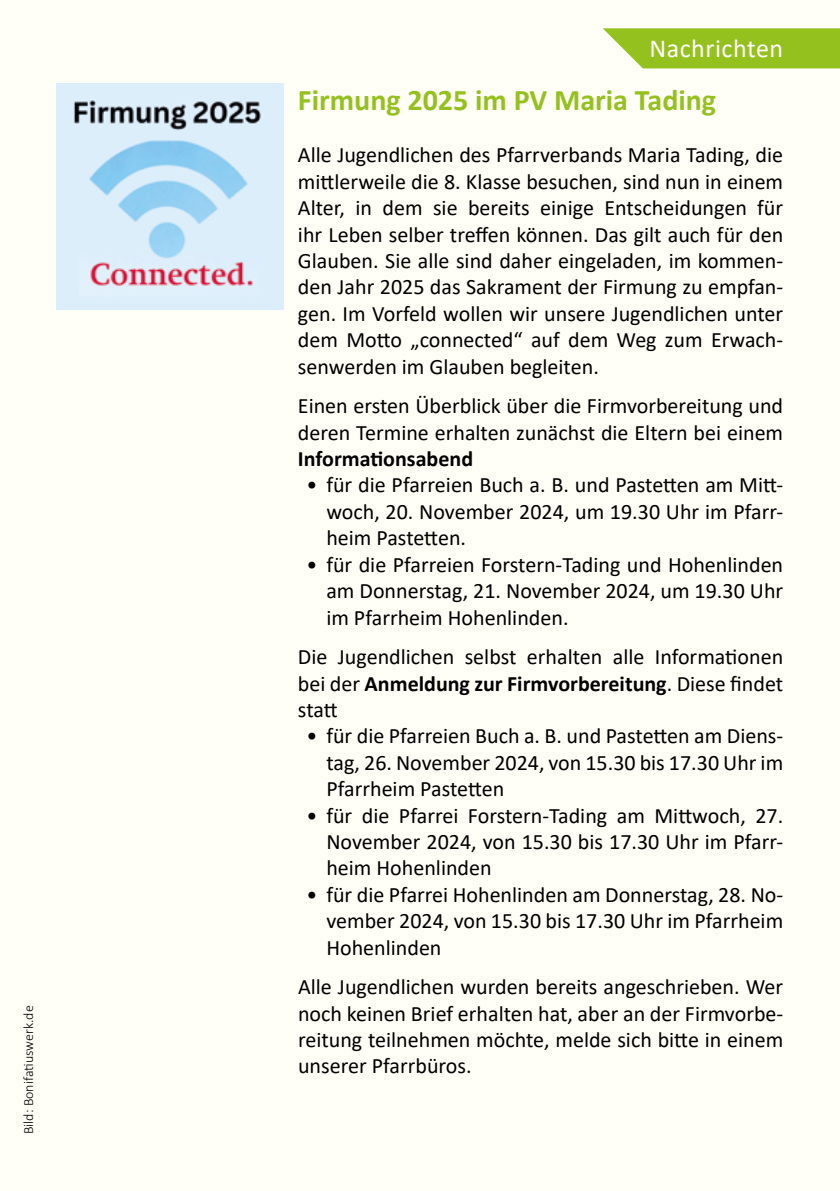
<style>
.page{position:relative;width:840px;height:1191px;background:#fff}
.page>*{position:absolute;margin:0;border:0;box-sizing:border-box;transform-origin:0 0}
.t1{font:700 30px "Calibri";color:#95c11f}
.t2{font:26px "Calibri";letter-spacing:.02em;color:#fff}
.t3{font:22px/26.4px "Calibri";color:#000;text-align:justify}
.t4{font:700 22px "Calibri";color:#000}
.t5{font:300 14px "Calibri";color:#000}
.s1{font-weight:700}
</style>
<div class="page">
<div style="left:0;top:0;width:839px;height:1191px;background:#fffef7"></div>
<svg style="left:603px;top:28px;width:236px;height:40px;background:#9ec633"></svg>
<img style="left:57px;top:83px;width:226px;height:227px">
<p class="t5" style="left:20px;top:1134px;width:130px;rotate:-90deg">Bild: Bonifatiuswerk.de</p>
<p class="t2" style="left:649px;top:30px;width:135px">Nachrichten</p>
<h1 class="t1" style="left:298px;top:78px;width:419px">Firmung 2025 im PV Maria Tading</h1>
<p class="t3" style="left:298px;top:141px;width:486px">Alle Jugendlichen des Pfarrverbands Maria Tading, die mittlerweile die 8. Klasse besuchen, sind nun in einem Alter, in dem sie bereits einige Entscheidungen für ihr Leben selber treffen können. Das gilt auch für den Glauben. Sie alle sind daher eingeladen, im kommen&shy;den Jahr 2025 das Sakrament der Firmung zu empfan&shy;gen. Im Vorfeld wollen wir unsere Jugendlichen unter dem Motto „connected“ auf dem Weg zum Erwach&shy;senwerden im Glauben begleiten.</p>
<p class="t3" style="left:298px;top:392px;width:486px">Einen ersten Überblick über die Firmvorbereitung und deren Termine erhalten zunächst die Eltern bei einem</p>
<p class="t4" style="left:298px;top:443px;width:177px">Informationsabend</p>
<p class="t3" style="left:326px;top:471px;width:458px;text-indent:-20px">• für die Pfarreien Buch a. B. und Pastetten am Mitt&shy;woch, 20. November 2024, um 19.30 Uhr im Pfarr&shy;heim Pastetten.</p>
<p class="t3" style="left:326px;top:550px;width:458px;text-indent:-20px">• für die Pfarreien Forstern-Tading und Hohenlinden am Donnerstag, 21. November 2024, um 19.30 Uhr im Pfarrheim Hohenlinden.</p>
<p class="t3" style="left:298px;top:643px;width:486px">Die Jugendlichen selbst erhalten alle Informationen bei der <span class="s1">Anmeldung zur Firmvorbereitung</span>. Diese findet statt</p>
<p class="t3" style="left:326px;top:722px;width:458px;text-indent:-20px">• für die Pfarreien Buch a. B. und Pastetten am Diens&shy;tag, 26. November 2024, von 15.30 bis 17.30 Uhr im Pfarrheim Pastetten</p>
<p class="t3" style="left:326px;top:801px;width:458px;text-indent:-20px">• für die Pfarrei Forstern-Tading am Mittwoch, 27.<br>November 2024, von 15.30 bis 17.30 Uhr im Pfarr&shy;heim Hohenlinden</p>
<p class="t3" style="left:326px;top:880px;width:458px;text-indent:-20px">• für die Pfarrei Hohenlinden am Donnerstag, 28. No&shy;vember 2024, von 15.30 bis 17.30 Uhr im Pfarrheim Hohenlinden</p>
<p class="t3" style="left:298px;top:973px;width:486px">Alle Jugendlichen wurden bereits angeschrieben. Wer noch keinen Brief erhalten hat, aber an der Firmvorbe&shy;reitung teilnehmen möchte, melde sich bitte in einem unserer Pfarrbüros.</p>
</div>
